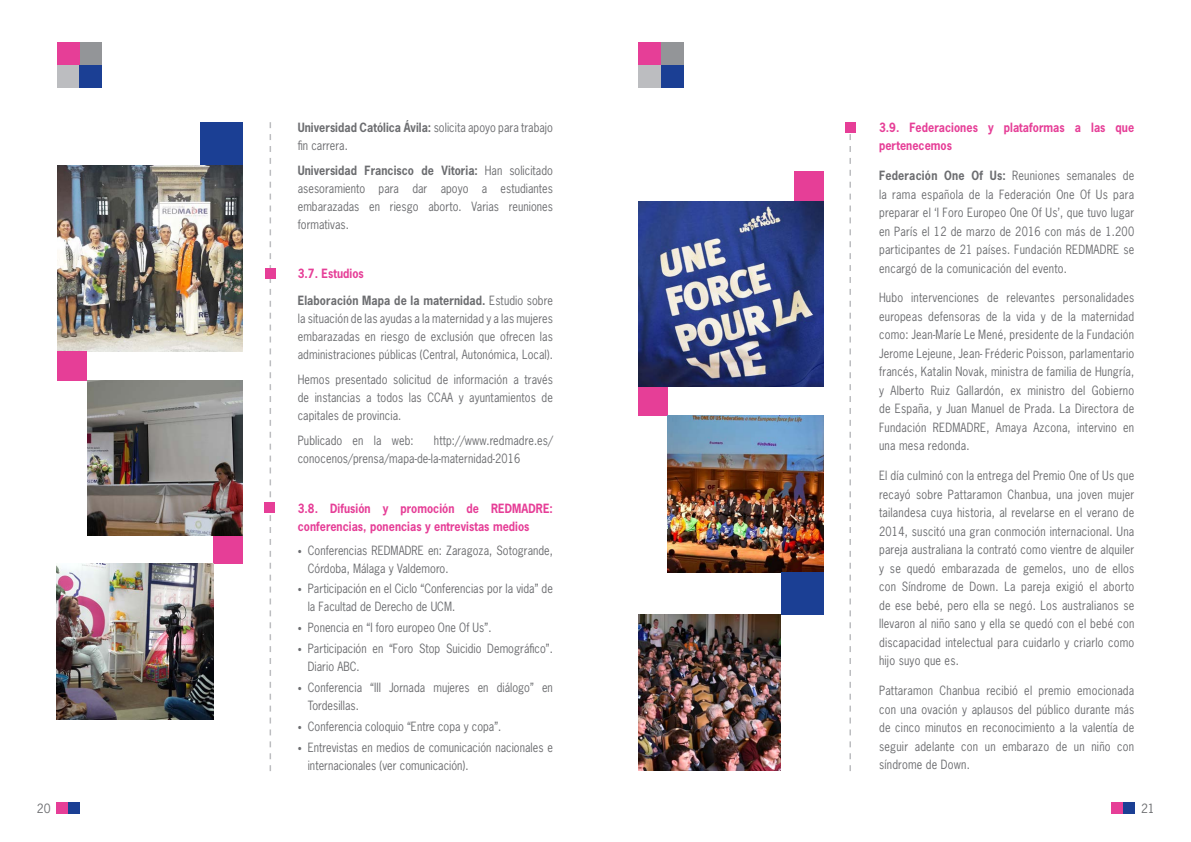
<style>
.page{position:relative;width:1191px;height:842px;background:#fff}
.page>*{position:absolute;margin:0;border:0;box-sizing:border-box;transform-origin:0 0}
.t1{font:12px/18.5px "ERV News Gothic LH";letter-spacing:.005em;color:#6c6d70;scale:.9 1}
.t2{font:700 12px/18px "ERV News Gothic LH";letter-spacing:.005em;color:#e63e97;scale:.9 1}
.t3{font:12px "ERV News Gothic LH";letter-spacing:.005em;color:#6c6d70}
.s1{font-weight:700}
.s2{font-size:9px}
</style>
<div class="page">
<div style="left:79px;top:43px;width:23px;height:22px;background:#939598"></div>
<div style="left:57px;top:65px;width:22px;height:23px;background:#bcbdc0"></div>
<div style="left:79px;top:65px;width:23px;height:23px;background:#1b3f94"></div>
<div style="left:57px;top:43px;width:22px;height:22px;background:#e63e97"></div>
<div style="left:660px;top:43px;width:23px;height:22px;background:#939598"></div>
<div style="left:638px;top:65px;width:22px;height:23px;background:#bcbdc0"></div>
<div style="left:660px;top:65px;width:23px;height:23px;background:#1b3f94"></div>
<div style="left:638px;top:43px;width:22px;height:22px;background:#e63e97"></div>
<div style="left:68px;top:802px;width:11px;height:12px;background:#1b3f94"></div>
<div style="left:57px;top:802px;width:11px;height:12px;background:#e63e97"></div>
<div style="left:1123px;top:802px;width:11px;height:12px;background:#1b3f94"></div>
<div style="left:1111px;top:802px;width:12px;height:12px;background:#e63e97"></div>
<svg style="left:269px;top:122px;width:2px;height:649px"></svg>
<svg style="left:849px;top:134px;width:2px;height:637px"></svg>
<div style="left:265px;top:268px;width:10px;height:10px;background:#e63e97"></div>
<div style="left:264px;top:503px;width:11px;height:10px;background:#e63e97"></div>
<div style="left:845px;top:122px;width:11px;height:11px;background:#e63e97"></div>
<img style="left:58px;top:165px;width:185px;height:186px">
<div style="left:58px;top:351px;width:29px;height:30px;background:#e63e97"></div>
<div style="left:638px;top:386px;width:29px;height:30px;background:#e63e97"></div>
<div style="left:794px;top:172px;width:29px;height:29px;background:#e63e97"></div>
<div style="left:213px;top:534px;width:30px;height:30px;background:#e63e97"></div>
<img style="left:638px;top:201px;width:185px;height:185px">
<img style="left:87px;top:381px;width:156px;height:154px">
<img style="left:57px;top:564px;width:156px;height:156px">
<img style="left:667px;top:416px;width:156px;height:156px">
<img style="left:638px;top:615px;width:143px;height:155px">
<div style="left:781px;top:572px;width:42px;height:43px;background:#1b3f94"></div>
<div style="left:200px;top:122px;width:43px;height:43px;background:#1b3f94"></div>
<p class="t1" style="left:298px;top:119px;width:285px;line-height:18px"><span class="s1">Universidad Católica Ávila:</span> solicita apoyo para trabajo fin carrera.</p>
<p class="t1" style="left:298px;top:162px;width:285px;line-height:18px;text-align:justify"><span class="s1">Universidad Francisco de Vitoria:</span> Han solicitado asesoramiento para dar apoyo a estudiantes embarazadas en riesgo aborto. Varias reuniones formativas.</p>
<p class="t2" style="left:298px;top:265px;width:75px">3.7. Estudios</p>
<p class="t1" style="left:298px;top:291px;width:285px;line-height:18px;text-align:justify"><span class="s1">Elaboración Mapa de la maternidad.</span> Estudio sobre la situación de las ayudas a la maternidad y a las mujeres embarazadas en riesgo de exclusión que ofrecen las administraciones públicas (Central, Autonómica, Local).</p>
<p class="t1" style="left:298px;top:370px;width:285px;line-height:18px;text-align:justify">Hemos presentado solicitud de información a través de instancias a todos las CCAA y ayuntamientos de capitales de provincia.</p>
<p class="t1" style="left:298px;top:431px;width:130px">Publicado en la web:</p>
<p class="t1" style="left:298px;top:431px;width:285px;line-height:18px;text-indent:136px">http://www.redmadre.es/ conocenos/prensa/mapa-de-la-maternidad-2016</p>
<p class="t2" style="left:298px;top:499px;width:285px">3.8. Difusión y promoción de REDMADRE: conferencias, ponencias y entrevistas medios</p>
<p class="t1" style="left:308px;top:541px;width:274px;line-height:18px;text-indent:-10px"><span class="s2">•</span> Conferencias REDMADRE en: Zaragoza, Sotogrande,<br>Córdoba, Málaga y Valdemoro.</p>
<p class="t1" style="left:308px;top:580px;width:274px;line-height:18px;text-indent:-10px"><span class="s2">•</span> Participación en el Ciclo “Conferencias por la vida” de la Facultad de Derecho de UCM.</p>
<p class="t1" style="left:298px;top:618px;width:217px"><span class="s2">•</span> Ponencia en “I foro europeo One Of Us”.</p>
<p class="t1" style="left:308px;top:639px;width:274px;line-height:18px;text-indent:-10px"><span class="s2">•</span> Participación en “Foro Stop Suicidio Demográfico”.<br>Diario ABC.</p>
<p class="t1" style="left:308px;top:678px;width:274px;line-height:18px;text-indent:-10px"><span class="s2">•</span> Conferencia “III Jornada mujeres en diálogo” en<br>Tordesillas.</p>
<p class="t1" style="left:298px;top:717px;width:228px"><span class="s2">•</span> Conferencia coloquio “Entre copa y copa”.</p>
<p class="t1" style="left:308px;top:738px;width:274px;line-height:18px;text-indent:-10px"><span class="s2">•</span> Entrevistas en medios de comunicación nacionales e internacionales (ver comunicación).</p>
<p class="t2" style="left:879px;top:118px;width:285px">3.9. Federaciones y plataformas a las que pertenecemos</p>
<p class="t1" style="left:879px;top:166px;width:285px;text-align:justify"><span class="s1">Federación One Of Us:</span> Reuniones semanales de la rama española de la Federación One Of Us para preparar el ‘I Foro Europeo One Of Us’, que tuvo lugar en París el 12 de marzo de 2016 con más de 1.200 participantes de 21 países. Fundación REDMADRE se encargó de la comunicación del evento.</p>
<p class="t1" style="left:879px;top:288px;width:285px;text-align:justify">Hubo intervenciones de relevantes personalidades europeas defensoras de la vida y de la maternidad como: Jean-Maríe Le Mené, presidente de la Fundación Jerome Lejeune, Jean- Fréderic Poisson, parlamentario francés, Katalin Novak, ministra de familia de Hungría, y Alberto Ruiz Gallardón, ex ministro del Gobierno de España, y Juan Manuel de Prada. La Directora de Fundación REDMADRE, Amaya Azcona, intervino en una mesa redonda.</p>
<p class="t1" style="left:879px;top:466px;width:285px;text-align:justify">El día culminó con la entrega del Premio One of Us que recayó sobre Pattaramon Chanbua, una joven mujer tailandesa cuya historia, al revelarse en el verano de 2014, suscitó una gran conmoción internacional. Una pareja australiana la contrató como vientre de alquiler y se quedó embarazada de gemelos, uno de ellos con Síndrome de Down. La pareja exigió el aborto de ese bebé, pero ella se negó. Los australianos se llevaron al niño sano y ella se quedó con el bebé con discapacidad intelectual para cuidarlo y criarlo como hijo suyo que es.</p>
<p class="t1" style="left:879px;top:681px;width:285px;text-align:justify">Pattaramon Chanbua recibió el premio emocionada con una ovación y aplausos del público durante más de cinco minutos en reconocimiento a la valentía de seguir adelante con un embarazo de un niño con síndrome de Down.</p>
<p class="t3" style="left:37px;top:801px;width:15px">20</p>
<p class="t3" style="left:1141px;top:801px;width:15px">21</p>
</div>
